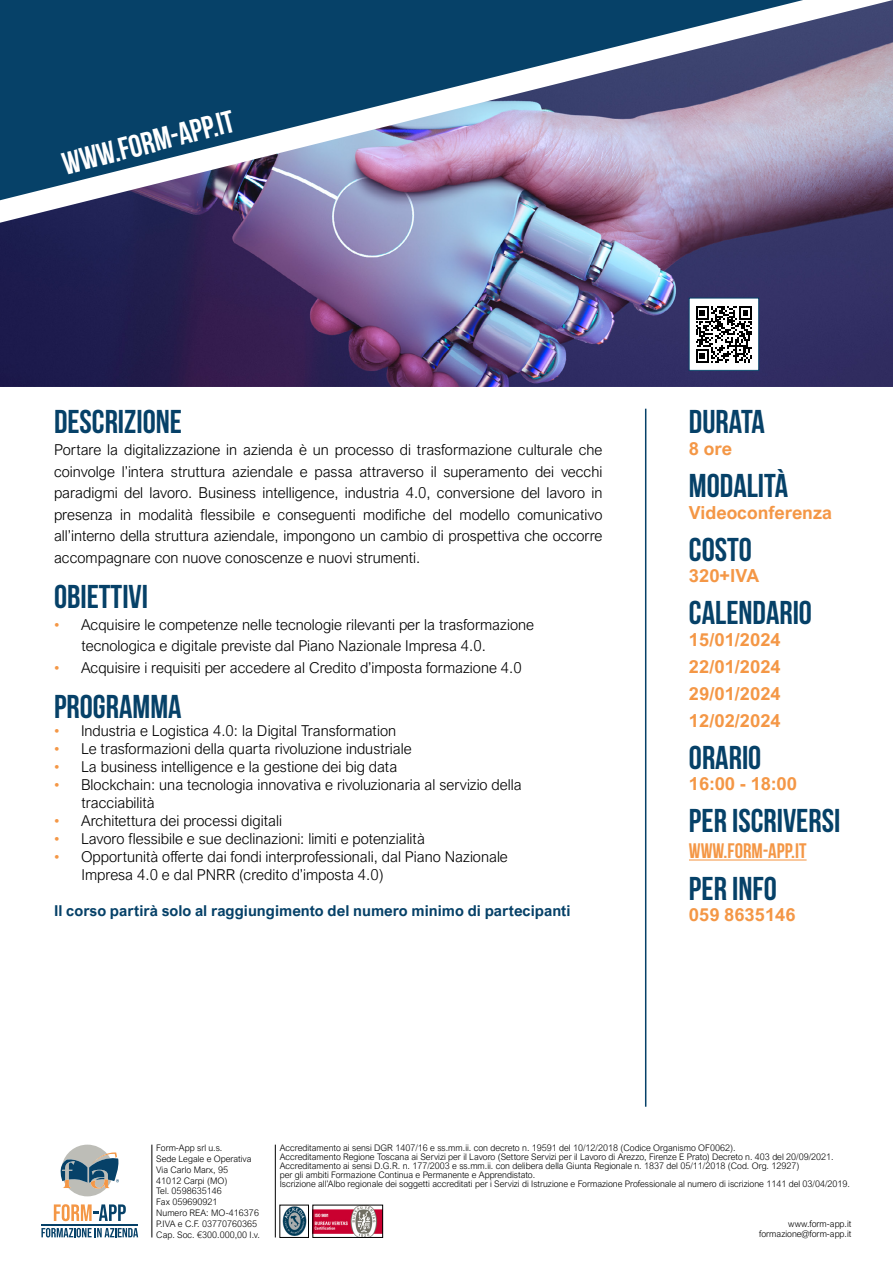
<style>
.page{position:relative;width:893px;height:1263px;background:#fff}
.page>*{position:absolute;margin:0;border:0;box-sizing:border-box;transform-origin:0 0}
.t1{font:700 33px "Bebas Neue";color:#064168}
.t2{font:700 31.5px "Bebas Neue";color:#fff}
.t3{font:700 21px "Bebas Neue";color:#f49746}
.t4{font:700 18px/27px "Arial Nova";color:#f49746;text-align:justify}
.t5{font:300 15px/21.6px "Arial Nova";color:#000}
.t6{font:700 15px "Arial Nova";color:#064168}
.t7{font:300 9px/10.8px "Arial Nova";color:#000}
.s1{color:#f49746}
</style>
<div class="page">
<img style="left:0;top:0;width:893px;height:387px">
<img style="left:315px;top:1207px;width:66px;height:28px">
<img style="left:282px;top:1207px;width:25px;height:28px">
<hr style="left:152px;top:1144px;width:1px;height:93px;background:#000">
<hr style="left:275px;top:1144px;width:1px;height:93px;background:#000">
<hr style="left:41px;top:1224px;width:97px;height:1px;background:#064168">
<svg style="left:41px;top:1228px;width:97px;height:9px"></svg>
<svg style="left:54px;top:1204px;width:72px;height:17px"></svg>
<svg style="left:60px;top:1144px;width:59px;height:52px"></svg>
<div style="left:689px;top:298px;width:70px;height:72px;background:#fff"></div>
<svg style="left:696px;top:306px;width:56px;height:57px"></svg>
<div style="left:689px;top:298px;width:70px;height:73px;border:1px solid #064168"></div>
<hr style="left:689px;top:859px;width:118px;height:1px;background:#f49746">
<hr style="left:645px;top:409px;width:1px;height:698px;background:#064168">
<h2 class="t2" style="left:59px;top:148px;width:178px;rotate:-15deg">WWW.FORM-APP.IT</h2>
<h1 class="t1" style="left:54px;top:404px;width:130px">DESCRIZIONE</h1>
<p class="t5" style="left:54px;top:439px;width:550px;text-align:justify">Portare la digitalizzazione in azienda è un processo di trasformazione culturale che coinvolge l’intera struttura aziendale e passa attraverso il superamento dei vecchi paradigmi del lavoro. Business intelligence, industria 4.0, conversione del lavoro in presenza in modalità flessibile e conseguenti modifiche del modello comunicativo all’interno della struttura aziendale, impongono un cambio di prospettiva che occorre accompagnare con nuove conoscenze e nuovi strumenti.</p>
<h1 class="t1" style="left:54px;top:578px;width:96px">OBIETTIVI</h1>
<p class="t5" style="left:82px;top:614px;width:454px;text-indent:-28px"><span class="s1">•</span> Acquisire le competenze nelle tecnologie rilevanti per la trasformazione tecnologica e digitale previste dal Piano Nazionale Impresa 4.0.</p>
<p class="t5" style="left:54px;top:657px;width:469px"><span class="s1">•</span> Acquisire i requisiti per accedere al Credito d’imposta formazione 4.0</p>
<h1 class="t1" style="left:54px;top:688px;width:129px">PROGRAMMA</h1>
<p class="t5" style="left:54px;top:720px;width:344px"><span class="s1">•</span> Industria e Logistica 4.0: la Digital Transformation</p>
<p class="t5" style="left:54px;top:738px;width:359px"><span class="s1">•</span> Le trasformazioni della quarta rivoluzione industriale</p>
<p class="t5" style="left:54px;top:756px;width:345px"><span class="s1">•</span> La business intelligence e la gestione dei big data</p>
<p class="t5" style="left:82px;top:776px;width:442px;line-height:18px;text-indent:-28px"><span class="s1">•</span> Blockchain: una tecnologia innovativa e rivoluzionaria al servizio della tracciabilità</p>
<p class="t5" style="left:54px;top:810px;width:230px"><span class="s1">•</span> Architettura dei processi digitali</p>
<p class="t5" style="left:54px;top:828px;width:372px"><span class="s1">•</span> Lavoro flessibile e sue declinazioni: limiti e potenzialità</p>
<p class="t5" style="left:82px;top:848px;width:428px;line-height:18px;text-indent:-28px"><span class="s1">•</span> Opportunità offerte dai fondi interprofessionali, dal Piano Nazionale<br>Impresa 4.0 e dal PNRR (credito d’imposta 4.0)</p>
<p class="t6" style="left:54px;top:902px;width:518px">Il corso partirà solo al raggiungimento del numero minimo di partecipanti</p>
<h1 class="t1" style="left:689px;top:404px;width:77px">DURATA</h1>
<p class="t4" style="left:689px;top:435px;width:44px">8 ore</p>
<h1 class="t1" style="left:689px;top:467px;width:101px">MODALITÀ</h1>
<p class="t4" style="left:689px;top:499px;width:144px">Videoconferenza</p>
<h1 class="t1" style="left:689px;top:531px;width:64px">COSTO</h1>
<p class="t4" style="left:689px;top:562px;width:72px">320+IVA</p>
<h1 class="t1" style="left:689px;top:595px;width:125px">CALENDARIO</h1>
<p class="t4" style="left:689px;top:626px;width:93px">15/01/2024<br>22/01/2024<br>29/01/2024<br>12/02/2024</p>
<h1 class="t1" style="left:689px;top:739px;width:74px">ORARIO</h1>
<p class="t4" style="left:689px;top:770px;width:109px">16:00 - 18:00</p>
<h1 class="t1" style="left:689px;top:803px;width:153px">PER ISCRIVERSI</h1>
<h3 class="t3" style="left:689px;top:839px;width:119px">WWW.FORM-APP.IT</h3>
<h1 class="t1" style="left:689px;top:870px;width:89px">PER INFO</h1>
<p class="t4" style="left:689px;top:901px;width:108px">059 8635146</p>
<p class="t7" style="left:156px;top:1142px;width:105px">Form-App srl u.s.<br>Sede Legale e Operativa<br>Via Carlo Marx, 95<br>41012 Carpi (MO)<br>Tel. 0598635146<br>Fax 059690921<br>Numero REA: MO-416376<br>P.IVA e C.F. 03770760365<br>Cap. Soc. €300.000,00 I.v.</p>
<p class="t7" style="left:280px;top:1143px;width:572px;line-height:9px">Accreditamento ai sensi DGR 1407/16 e ss.mm.ii. con decreto n. 19591 del 10/12/2018 (Codice Organismo OF0062).<br>Accreditamento Regione Toscana ai Servizi per il Lavoro (Settore Servizi per il Lavoro di Arezzo, Firenze E Prato) Decreto n. 403 del 20/09/2021.<br>Accreditamento ai sensi D.G.R. n. 177/2003 e ss.mm.ii. con delibera della Giunta Regionale n. 1837 del 05/11/2018 (Cod. Org. 12927)<br>per gli ambiti Formazione Continua e Permanente e Apprendistato.<br>Iscrizione all’Albo regionale dei soggetti accreditati per i Servizi di Istruzione e Formazione Professionale al numero di iscrizione 1141 del 03/04/2019.</p>
<p class="t7" style="left:759px;top:1218px;width:94px;text-align:right">www.form-app.it formazione@form-app.it</p>
</div>
